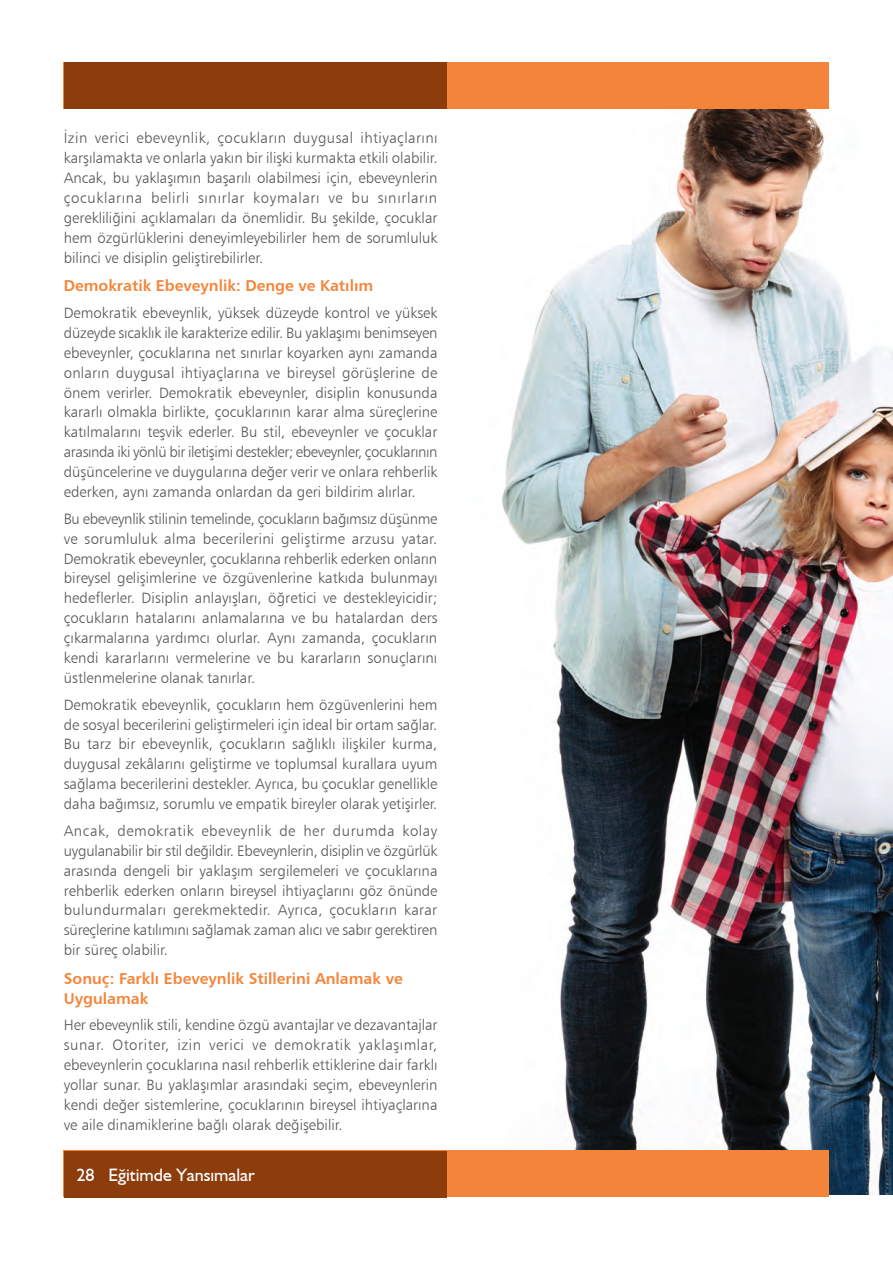
<style>
.page{position:relative;width:893px;height:1263px;background:#fff}
.page>*{position:absolute;margin:0;border:0;box-sizing:border-box;transform-origin:0 0}
.t1{font:18px "Humanist 521 BT";color:#fff}
.t2{font:15.75px/20px "Humanist 777 BT Bold B";color:#f48439}
.t3{font:15px/20px "Humanist 777 BT Light B";color:#57585a;text-align:justify}
</style>
<div class="page">
<img style="left:449px;top:108px;width:444px;height:1087px">
<div style="left:63px;top:1150px;width:766px;height:47px;background:#f48439"></div>
<div style="left:64px;top:62px;width:765px;height:46px;background:#f48439"></div>
<hr style="left:64px;top:108px;width:382px;height:1px;background:#939598">
<div style="left:64px;top:62px;width:382px;height:46px;background:#8d3c0c"></div>
<hr style="left:64px;top:1197px;width:382px;height:1px;background:#939598">
<div style="left:64px;top:1151px;width:382px;height:46px;background:#8d3c0c"></div>
<p class="t3" style="left:64px;top:128px;width:375px">İzin verici ebeveynlik, çocukların duygusal ihtiyaçlarını karşılamakta ve onlarla yakın bir ilişki kurmakta etkili olabilir.<br>Ancak, bu yaklaşımın başarılı olabilmesi için, ebeveynlerin çocuklarına belirli sınırlar koymaları ve bu sınırların gerekliliğini açıklamaları da önemlidir. Bu şekilde, çocuklar hem özgürlüklerini deneyimleyebilirler hem de sorumluluk bilinci ve disiplin geliştirebilirler.</p>
<p class="t2" style="left:64px;top:276px;width:311px">Demokratik Ebeveynlik: Denge ve Katılım</p>
<p class="t3" style="left:64px;top:302px;width:375px">Demokratik ebeveynlik, yüksek düzeyde kontrol ve yüksek düzeyde sıcaklık ile karakterize edilir. Bu yaklaşımı benimseyen ebeveynler, çocuklarına net sınırlar koyarken aynı zamanda onların duygusal ihtiyaçlarına ve bireysel görüşlerine de önem verirler. Demokratik ebeveynler, disiplin konusunda kararlı olmakla birlikte, çocuklarının karar alma süreçlerine katılmalarını teşvik ederler. Bu stil, ebeveynler ve çocuklar arasında iki yönlü bir iletişimi destekler; ebeveynler, çocuklarının düşüncelerine ve duygularına değer verir ve onlara rehberlik ederken, aynı zamanda onlardan da geri bildirim alırlar.</p>
<p class="t3" style="left:64px;top:508px;width:375px">Bu ebeveynlik stilinin temelinde, çocukların bağımsız düşünme ve sorumluluk alma becerilerini geliştirme arzusu yatar.<br>Demokratik ebeveynler, çocuklarına rehberlik ederken onların bireysel gelişimlerine ve özgüvenlerine katkıda bulunmayı hedeflerler. Disiplin anlayışları, öğretici ve destekleyicidir; çocukların hatalarını anlamalarına ve bu hatalardan ders çıkarmalarına yardımcı olurlar. Aynı zamanda, çocukların kendi kararlarını vermelerine ve bu kararların sonuçlarını üstlenmelerine olanak tanırlar.</p>
<p class="t3" style="left:64px;top:694px;width:375px">Demokratik ebeveynlik, çocukların hem özgüvenlerini hem de sosyal becerilerini geliştirmeleri için ideal bir ortam sağlar.<br>Bu tarz bir ebeveynlik, çocukların sağlıklı ilişkiler kurma, duygusal zekâlarını geliştirme ve toplumsal kurallara uyum sağlama becerilerini destekler. Ayrıca, bu çocuklar genellikle daha bağımsız, sorumlu ve empatik bireyler olarak yetişirler.</p>
<p class="t3" style="left:64px;top:820px;width:375px">Ancak, demokratik ebeveynlik de her durumda kolay uygulanabilir bir stil değildir. Ebeveynlerin, disiplin ve özgürlük arasında dengeli bir yaklaşım sergilemeleri ve çocuklarına rehberlik ederken onların bireysel ihtiyaçlarını göz önünde bulundurmaları gerekmektedir. Ayrıca, çocukların karar süreçlerine katılımını sağlamak zaman alıcı ve sabır gerektiren bir süreç olabilir.</p>
<p class="t2" style="left:64px;top:968px;width:340px">Sonuç: Farklı Ebeveynlik Stillerini Anlamak ve<br>Uygulamak</p>
<p class="t3" style="left:64px;top:1015px;width:375px">Her ebeveynlik stili, kendine özgü avantajlar ve dezavantajlar sunar. Otoriter, izin verici ve demokratik yaklaşımlar, ebeveynlerin çocuklarına nasıl rehberlik ettiklerine dair farklı yollar sunar. Bu yaklaşımlar arasındaki seçim, ebeveynlerin kendi değer sistemlerine, çocuklarının bireysel ihtiyaçlarına ve aile dinamiklerine bağlı olarak değişebilir.</p>
<p class="t1" style="left:77px;top:1164px;width:180px">28 Eğitimde Yansımalar</p>
<p class="t1" style="left:77px;top:1166px;width:20px">30</p>
</div>
